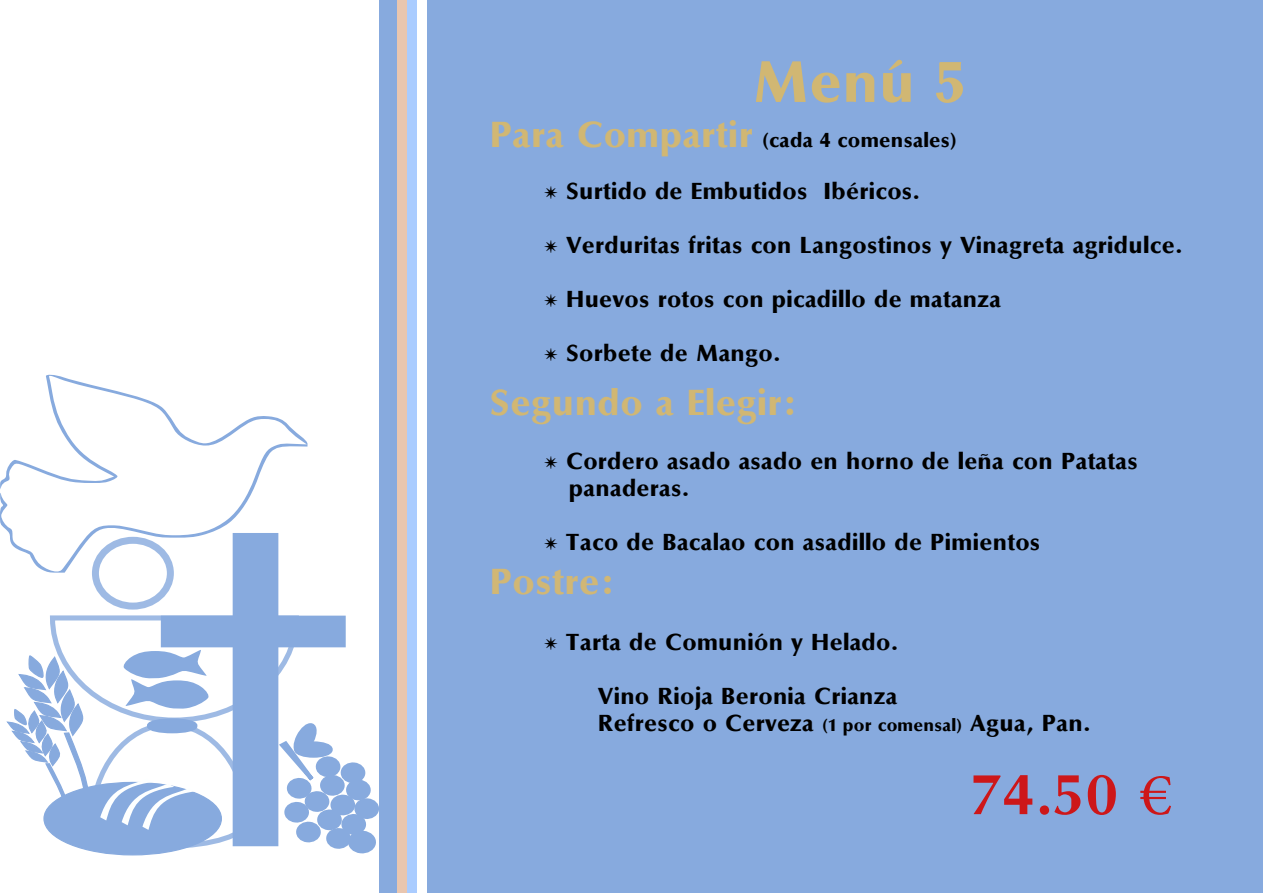
<style>
.page{position:relative;width:1263px;height:893px;background:#fff}
.page>*{position:absolute;margin:0;border:0;box-sizing:border-box;transform-origin:0 0}
.t1{font:700 60px "Optane";color:#cd1719}
.t2{font:800 60px "Optane";color:#d1b773}
.t3{font:800 37.5px "Optane";color:#d1b773}
.t4{font:800 37.5px "Optane";color:#d1b775}
.t5{font:800 24px/27px "Optane";color:#000}
.t6{font:800 21px "Optane";color:#000}
.s1{font-size:37.5px;color:#d1b773}
.s2{font-family:"Minion Pro";font-weight:400}
.s3{font-size:18px}
</style>
<div class="page">
<div style="left:92px;top:537px;width:82px;height:73px;border:7px solid #87aade;border-radius:50%"></div>
<div style="left:235px;top:535px;width:41px;height:309px;background:#87aade"></div>
<div style="left:233px;top:533px;width:45px;height:313px;border:4px solid #87aade"></div>
<svg style="left:6px;top:615px;width:373px;height:241px"></svg>
<svg style="left:0;top:374px;width:307px;height:199px"></svg>
<div style="left:379px;top:0;width:884px;height:893px;background:#87aade"></div>
<div style="left:408px;top:0;width:9px;height:893px;background:#acf"></div>
<div style="left:397px;top:0;width:10px;height:893px;background:#e9c6af"></div>
<div style="left:418px;top:0;width:9px;height:893px;background:#fff"></div>
<h1 class="t2" style="left:753px;top:47px;width:214px">Menú 5</h1>
<p class="t6" style="left:490px;top:128px;width:469px"><span class="s1">Para Compartir</span> (cada 4 comensales)</p>
<p class="t5" style="left:544px;top:178px;width:378px"><span class="s2">✴</span> Surtido de Embutidos Ibéricos.</p>
<p class="t5" style="left:544px;top:232px;width:641px"><span class="s2">✴</span> Verduritas fritas con Langostinos y Vinagreta agridulce.</p>
<p class="t5" style="left:544px;top:286px;width:459px"><span class="s2">✴</span> Huevos rotos con picadillo de matanza</p>
<p class="t5" style="left:544px;top:340px;width:239px"><span class="s2">✴</span> Sorbete de Mango.</p>
<h2 class="t3" style="left:490px;top:381px;width:311px">Segundo a Elegir:</h2>
<p class="t5" style="left:569px;top:448px;width:571px;text-indent:-25px"><span class="s2">✴</span> Cordero asado asado en horno de leña con Patatas panaderas.</p>
<p class="t5" style="left:544px;top:529px;width:498px"><span class="s2">✴</span> Taco de Bacalao con asadillo de Pimientos</p>
<h2 class="t4" style="left:490px;top:560px;width:128px">Postre:</h2>
<p class="t5" style="left:544px;top:628px;width:357px"><span class="s2">✴</span> Tarta de Comunión y Helado.</p>
<p class="t5" style="left:598px;top:682px;width:495px">Vino Rioja Beronia Crianza<br>Refresco o Cerveza <span class="s3">(1 por comensal)</span> Agua, Pan.</p>
<h1 class="t1" style="left:969px;top:758px;width:205px">74.50 <span class="s2">€</span></h1>
</div>
